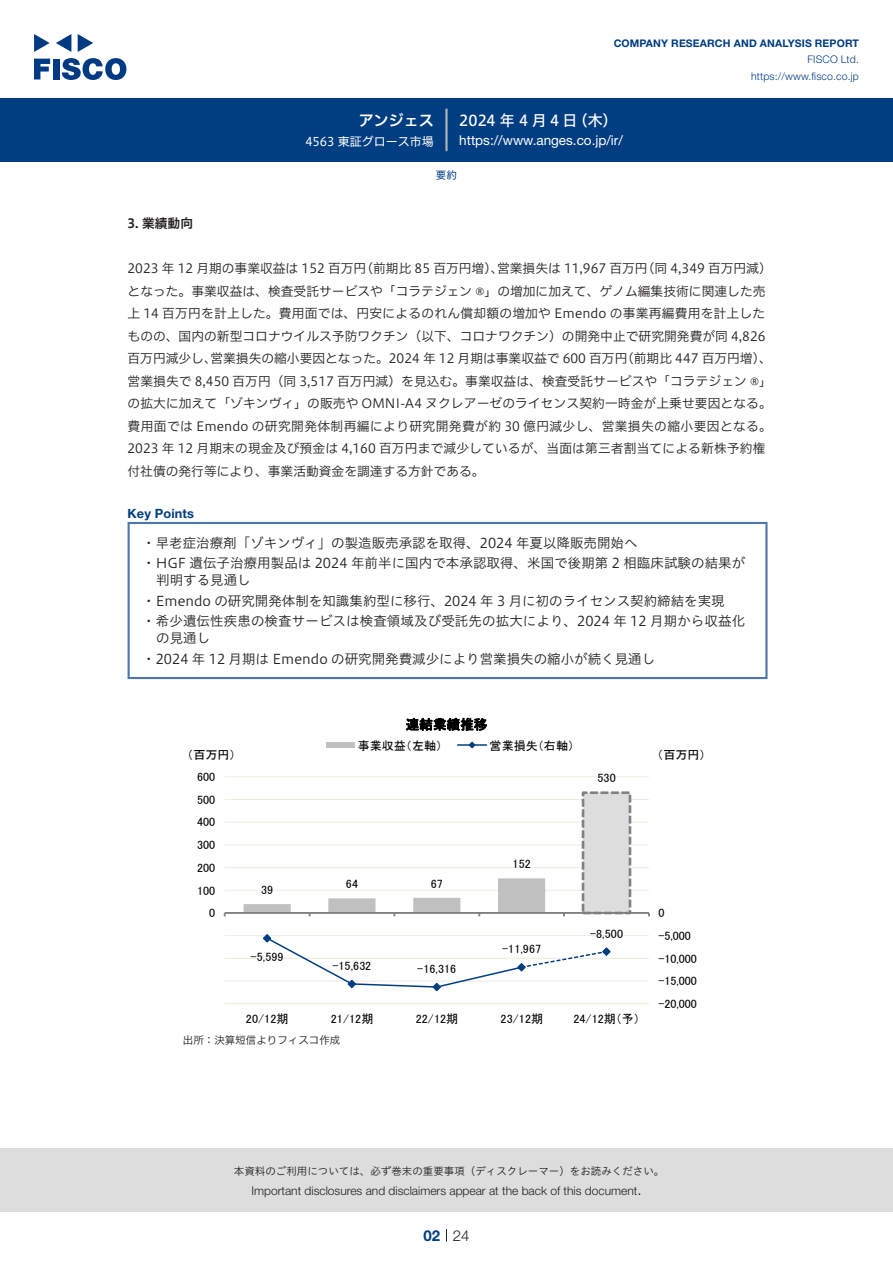
<style>
.page{position:relative;width:893px;height:1263px;background:#fff}
.page>*{position:absolute;margin:0;border:0;box-sizing:border-box;transform-origin:0 0}
.t1{font:15px "Hiragino UD Sans F Std N W5";letter-spacing:.225em;color:#fff}
.t2{font:15px "Hiragino UD Sans F Std N W6";color:#fff}
.t3{font:300 15px "Helvetica Neue LT Std";color:#231f20}
.t4{font:700 15px "Helvetica Neue LT Std";color:#003d81}
.Key_Points_中{font:13.5px/16.5px "Hiragino UD Sans Std W3";color:#231f20}
.t5{font:13.5px "Helvetica Neue LT Std";color:#fff}
.t6{font:13.5px "MS P Gothic";letter-spacing:.01em;color:#000}
.本文{font:12.75px/22.5px "Hiragino UD Sans F Std N W3";color:#231f20}
.本文-2{font:12.75px "Hiragino UD Sans F Std N W3";letter-spacing:.02em;color:#231f20}
.Key_Points{font:700 12.75px "Helvetica Neue LT Std";letter-spacing:.015em;color:#003d81}
.小タイトル{font:12.75px "Hiragino UD Sans F Std N W6";color:#231f20}
.t7{font:12.15px "MS P Gothic";letter-spacing:.005em;color:#000}
.t8{font:12px "MS P Gothic";letter-spacing:.005em;color:#000}
.t9{font:300 12px "Helvetica Neue LT Std";color:#231f20}
.t10{font:12px "Hiragino UD Sans F Std N W4";color:#fff}
.t11{font:10.5px "Hiragino UD Sans Std W3";color:#231f20}
.t12{font:700 10.5px "Helvetica Neue LT Std";letter-spacing:.015em;color:#003d81}
.t13{font:300 10.5px/16.5px "Helvetica Neue LT Std";letter-spacing:.015em;color:#003d81;text-align:right}
.表組み基本スタイル{font:10.5px "Hiragino UD Sans F Std N W3";color:#231f20}
.ヘッダー{font:10.5px "Hiragino UD Sans F Std N W4";color:#003d81}
</style>
<div class="page">
<div style="left:0;top:1148px;width:893px;height:64px;background:#ddd"></div>
<svg style="left:34px;top:59px;width:16px;height:20px"></svg>
<div style="left:53px;top:59px;width:6px;height:20px;background:#003a83"></div>
<svg style="left:62px;top:58px;width:64px;height:22px"></svg>
<svg style="left:34px;top:34px;width:16px;height:18px"></svg>
<svg style="left:78px;top:34px;width:15px;height:18px"></svg>
<svg style="left:56px;top:34px;width:15px;height:18px"></svg>
<div style="left:0;top:98px;width:893px;height:64px;background:#003d81"></div>
<hr style="left:445px;top:109px;width:3px;height:42px;background:#b5b5b6">
<svg style="left:446px;top:1229px;width:1px;height:13px"></svg>
<hr style="left:128px;top:524px;width:2px;height:153px;background:#4d77a7">
<hr style="left:128px;top:522px;width:639px;height:2px;background:#4d77a7">
<hr style="left:765px;top:524px;width:2px;height:153px;background:#4d77a7">
<hr style="left:128px;top:677px;width:639px;height:2px;background:#4d77a7">
<hr style="left:225px;top:1003px;width:424px;height:1px;background:#eeece1">
<hr style="left:225px;top:981px;width:424px;height:1px;background:#eeece1">
<hr style="left:225px;top:958px;width:424px;height:1px;background:#eeece1">
<hr style="left:225px;top:935px;width:424px;height:1px;background:#eeece1">
<hr style="left:225px;top:890px;width:424px;height:1px;background:#eeece1">
<hr style="left:225px;top:867px;width:424px;height:1px;background:#eeece1">
<hr style="left:225px;top:844px;width:424px;height:1px;background:#eeece1">
<hr style="left:225px;top:822px;width:424px;height:1px;background:#eeece1">
<hr style="left:225px;top:799px;width:424px;height:1px;background:#eeece1">
<hr style="left:225px;top:776px;width:424px;height:1px;background:#eeece1">
<div style="left:583px;top:793px;width:47px;height:120px;background:#ddd"></div>
<div style="left:582px;top:791px;width:49px;height:123px;border:3px dashed #808080"></div>
<hr style="left:225px;top:912px;width:424px;height:2px;background:#808080">
<svg style="left:244px;top:878px;width:301px;height:38px"></svg>
<svg style="left:262px;top:934px;width:349px;height:58px"></svg>
<div style="left:326px;top:742px;width:29px;height:6px;background:#c0c0c0"></div>
<hr style="left:458px;top:744px;width:28px;height:2px;background:#003d81">
<svg style="left:468px;top:741px;width:8px;height:8px"></svg>
<p class="t2" style="left:359px;top:109px;width:77px">アンジェス</p>
<p class="t10" style="left:305px;top:132px;width:130px">4563 東証グロース市場</p>
<p class="t12" style="left:614px;top:37px;width:247px">COMPANY RESEARCH AND ANALYSIS REPORT</p>
<p class="t13" style="left:751px;top:51px;width:109px">FISCO Ltd. https://www.fisco.co j p.</p>
<p class="t1" style="left:459px;top:109px;width:120px">2024年4月4日</p>
<p class="t1" style="left:573px;top:109px;width:46px">（木(</p>
<p class="t5" style="left:459px;top:132px;width:165px">https://www.anges. c o j p. /i r/</p>
<p class="小タイトル" style="left:128px;top:214px;width:67px">3. 業績動向</p>
<p class="ヘッダー" style="left:436px;top:167px;width:22px">要約</p>
<p class="本文" style="left:360px;top:256px;width:145px">（前期比 85 百万円増）、</p>
<p class="本文" style="left:128px;top:256px;width:240px">2023 年 12 月期の事業収益は 152 百万円</p>
<p class="本文" style="left:128px;top:279px;width:639px">となった。事業収益は、検査受託サービスや「コラテジェン ®」の増加に加えて、ゲノム編集技術に関連した売</p>
<p class="本文-2" style="left:128px;top:304px;width:639px">上 14 百万円を計上した。費用面では、円安によるのれん償却額の増加や Emendo の事業再編費用を計上した</p>
<p class="本文" style="left:128px;top:324px;width:639px">ものの、国内の新型コロナウイルス予防ワクチン（以下、コロナワクチン）の開発中止で研究開発費が同 4,826</p>
<p class="本文" style="left:621px;top:346px;width:152px">（前期比 447 百万円増、(</p>
<p class="本文" style="left:642px;top:256px;width:132px">（同 4,349 百万円減(</p>
<p class="本文" style="left:497px;top:256px;width:152px">営業損失は 11,967 百万円</p>
<p class="本文" style="left:210px;top:346px;width:418px">営業損失の縮小要因となった。2024 年 12 月期は事業収益で 600 百万円</p>
<p class="本文" style="left:128px;top:346px;width:646px">百万円減少し、<br>営業損失で 8,450 百万円（同 3,517 百万円減）を見込む。事業収益は、検査受託サービスや「コラテジェン R「の拡大に加えて「ゾキンヴィ」の販売や OMNI A- 4 ヌクレアーゼのライセンス契約一時金が上乗せ要因となる。費用面では Emendo の研究開発体制再編により研究開発費が約 30 億円減少し、営業損失の縮小要因となる。2023 年 12 月期末の現金及び預金は 4,160 百万円まで減少しているが、当面は第三者割当てによる新株予約権付社債の発行等により、事業活動資金を調達する方針である。</p>
<p class="Key_Points" style="left:128px;top:505px;width:68px">Key Points</p>
<p class="Key_Points_中" style="left:142px;top:533px;width:497px">・早老症治療剤「ゾキンヴィ」の製造販売承認を取得、2024 年夏以降販売開始へ</p>
<p class="Key_Points_中" style="left:156px;top:554px;width:591px;text-indent:-14px">・HGF 遺伝子治療用製品は 2024 年前半に国内で本承認取得、米国で後期第 2 相臨床試験の結果が判明する見通し</p>
<p class="Key_Points_中" style="left:142px;top:591px;width:584px">・Emendo の研究開発体制を知識集約型に移行、2024 年 3 月に初のライセンス契約締結を実現</p>
<p class="Key_Points_中" style="left:156px;top:612px;width:590px;text-indent:-14px">・希少遺伝性疾患の検査サービスは検査領域及び受託先の拡大により、2024 年 12 月期から収益化の見通し</p>
<p class="Key_Points_中" style="left:142px;top:649px;width:514px">・2024 年 12 月期は Emendo の研究開発費減少により営業損失の縮小が続く見通し</p>
<p class="t8" style="left:187px;top:749px;width:50px">（百万円）</p>
<p class="t8" style="left:197px;top:771px;width:20px">600</p>
<p class="t8" style="left:197px;top:793px;width:20px">500</p>
<p class="t8" style="left:197px;top:816px;width:20px">400</p>
<p class="t8" style="left:197px;top:839px;width:20px">300</p>
<p class="t8" style="left:197px;top:861px;width:20px">200</p>
<p class="t8" style="left:197px;top:884px;width:20px">100</p>
<p class="t8" style="left:209px;top:907px;width:8px">0</p>
<p class="t8" style="left:261px;top:883px;width:14px">39</p>
<p class="t8" style="left:251px;top:951px;width:34px">-5,599</p>
<p class="t7" style="left:246px;top:1012px;width:44px">20/12期</p>
<p class="t6" style="left:406px;top:718px;width:83px">連結業績推移</p>
<p class="t8" style="left:358px;top:740px;width:86px">事業収益（左軸）</p>
<p class="t8" style="left:346px;top:878px;width:14px">64</p>
<p class="t8" style="left:431px;top:877px;width:14px">67</p>
<p class="t8" style="left:332px;top:960px;width:40px">-15,632</p>
<p class="t8" style="left:417px;top:963px;width:40px">-16,316</p>
<p class="t7" style="left:331px;top:1012px;width:44px">21/12期</p>
<p class="t7" style="left:416px;top:1012px;width:44px">22/12期</p>
<p class="t8" style="left:490px;top:740px;width:86px">営業損失（右軸(</p>
<p class="t8" style="left:597px;top:772px;width:20px">530</p>
<p class="t8" style="left:513px;top:858px;width:20px">152</p>
<p class="t8" style="left:502px;top:943px;width:40px">-11,967</p>
<p class="t8" style="left:590px;top:927px;width:34px">-8,500</p>
<p class="t7" style="left:501px;top:1012px;width:44px">23/12期</p>
<p class="t7" style="left:573px;top:1012px;width:68px">24/12期予（ (</p>
<p class="表組み基本スタイル" style="left:183px;top:1032px;width:159px">出所：決算短信よりフィスコ作成</p>
<p class="t7" style="left:657px;top:749px;width:50px">（百万円(</p>
<p class="t8" style="left:658px;top:907px;width:8px">0</p>
<p class="t8" style="left:658px;top:930px;width:34px">-5,000</p>
<p class="t8" style="left:658px;top:952px;width:40px">-10,000</p>
<p class="t8" style="left:658px;top:975px;width:40px">-15,000</p>
<p class="t8" style="left:658px;top:998px;width:40px">-20,000</p>
<p class="t11" style="left:234px;top:1163px;width:432px">本資料のご利用については、必ず巻末の重要事項（ディスクレーマー）をお読みください。</p>
<p class="t3" style="left:637px;top:1180px;width:6px">.</p>
<p class="t9" style="left:251px;top:1183px;width:387px">Important disclosures and disclaimers appear at the back of this document</p>
<p class="t4" style="left:423px;top:1226px;width:18px">02</p>
<p class="t3" style="left:453px;top:1226px;width:18px">24</p>
</div>
